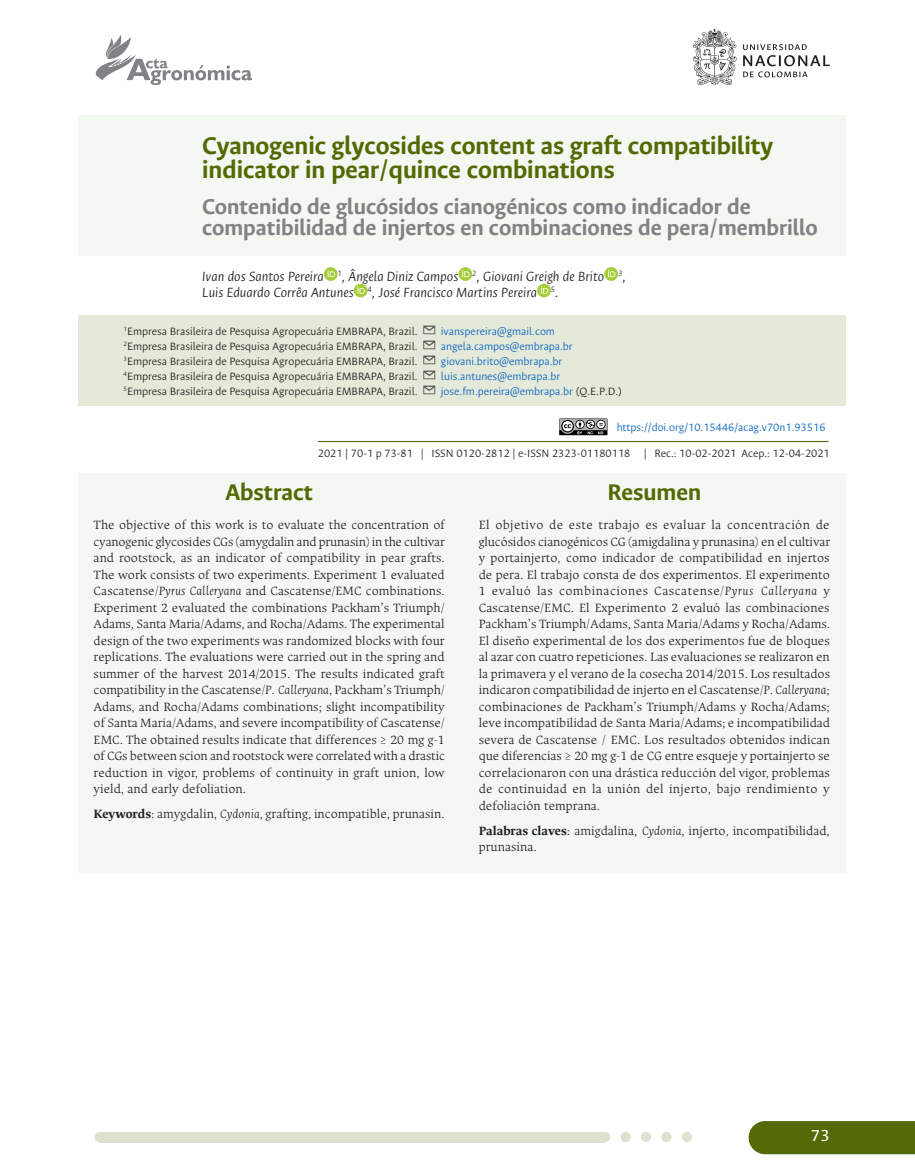
<style>
.page{position:relative;width:915px;height:1170px;background:#fff}
.page>*{position:absolute;margin:0;border:0;box-sizing:border-box;transform-origin:0 0}
.Titulo{font:700 27px/24px "Ancizar Sans";color:#536903}
.Subtitulo{font:700 25.5px "Ancizar Sans";color:#536903}
.Titulo_gris{font:700 24px/21px "Ancizar Sans";color:#808285}
.t1{font:18px "Ancizar Sans";color:#fff}
.credito_ok{font:italic 300 15px/16.5px "Ancizar Sans";color:#231f20}
.Resumen{font:300 13.5px/16.5px "Ancizar Serif";color:#231f20;text-align:justify}
.Credito_llamada{font:300 12px "Ancizar Sans";color:#231f20}
.Credito_llamada-2{font:300 12px "Ancizar Sans";color:#0563c1}
.ISSN{font:300 12px "Ancizar Sans";color:#231f20}
.Rec{font:300 12px "Ancizar Sans";color:#231f20}
.s1{color:#231f20}
.s2{font-style:italic}
.s3{font-weight:700}
</style>
<div class="page">
<div style="left:748px;top:1121px;width:166px;height:33px;background:#536903"></div>
<div style="left:99px;top:1131px;width:506px;height:10px;background:#dde1cd"></div>
<div style="left:620px;top:1131px;width:10px;height:10px;background:#dde1cd;border-radius:50%"></div>
<div style="left:661px;top:1131px;width:10px;height:10px;background:#dde1cd;border-radius:50%"></div>
<div style="left:640px;top:1131px;width:11px;height:10px;background:#dde1cd;border-radius:50%"></div>
<div style="left:681px;top:1131px;width:10px;height:10px;background:#dde1cd;border-radius:50%"></div>
<div style="left:600px;top:1131px;width:10px;height:10px;background:#dde1cd;border-radius:50%"></div>
<div style="left:94px;top:1131px;width:11px;height:10px;background:#dde1cd;border-radius:50%"></div>
<div style="left:78px;top:115px;width:767px;height:140px;background:#f3f9f2"></div>
<div style="left:78px;top:473px;width:767px;height:399px;background:#f3f9f2"></div>
<div style="left:78px;top:315px;width:767px;height:91px;background:#e5e9d9"></div>
<hr style="left:318px;top:441px;width:510px;height:1px;background:#536903">
<svg style="left:559px;top:418px;width:48px;height:17px"></svg>
<svg style="left:324px;top:267px;width:13px;height:14px"></svg>
<svg style="left:458px;top:267px;width:14px;height:14px"></svg>
<svg style="left:604px;top:267px;width:14px;height:14px"></svg>
<svg style="left:353px;top:284px;width:14px;height:13px"></svg>
<svg style="left:537px;top:284px;width:13px;height:13px"></svg>
<svg style="left:423px;top:325px;width:12px;height:9px"></svg>
<svg style="left:423px;top:340px;width:12px;height:9px"></svg>
<svg style="left:423px;top:355px;width:12px;height:9px"></svg>
<svg style="left:423px;top:370px;width:12px;height:9px"></svg>
<svg style="left:423px;top:385px;width:12px;height:9px"></svg>
<svg style="left:743px;top:44px;width:86px;height:33px"></svg>
<svg style="left:692px;top:29px;width:44px;height:56px"></svg>
<svg style="left:95px;top:35px;width:157px;height:50px"></svg>
<p class="Titulo" style="left:202px;top:134px;width:572px">Cyanogenic glycosides content as graft compatibility indicator in pear/quince combinations</p>
<p class="Titulo_gris" style="left:202px;top:196px;width:617px">Contenido de glucósidos cianogénicos como indicador de compatibilidad de injertos en combinaciones de pera/membrillo</p>
<p class="credito_ok" style="left:202px;top:268px;width:425px">Ivan dos Santos Pereira <sup>1</sup>, Ângela Diniz Campos <sup>2</sup>, Giovani Greigh de Brito <sup>3</sup>,<br>Luis Eduardo Corrêa Antunes <sup>4</sup>, José Francisco Martins Pereira <sup>5</sup>.</p>
<p class="Credito_llamada" style="left:123px;top:324px;width:295px"><sup>1</sup>Empresa Brasileira de Pesquisa Agropecuária EMBRAPA, Brazil.</p>
<p class="Credito_llamada-2" style="left:441px;top:324px;width:115px">ivanspereira@gmail.com</p>
<p class="Credito_llamada" style="left:123px;top:339px;width:295px"><sup>2</sup>Empresa Brasileira de Pesquisa Agropecuária EMBRAPA, Brazil.</p>
<p class="Credito_llamada-2" style="left:441px;top:339px;width:133px">angela.campos@embrapa.br</p>
<p class="Credito_llamada" style="left:123px;top:354px;width:295px"><sup>3</sup>Empresa Brasileira de Pesquisa Agropecuária EMBRAPA, Brazil.</p>
<p class="Credito_llamada-2" style="left:441px;top:354px;width:123px">giovani.brito@embrapa.br</p>
<p class="Credito_llamada" style="left:123px;top:369px;width:295px"><sup>4</sup>Empresa Brasileira de Pesquisa Agropecuária EMBRAPA, Brazil.</p>
<p class="Credito_llamada-2" style="left:441px;top:369px;width:121px">luis.antunes@embrapa.br</p>
<p class="Credito_llamada" style="left:123px;top:384px;width:295px"><sup>5</sup>Empresa Brasileira de Pesquisa Agropecuária EMBRAPA, Brazil.</p>
<p class="Credito_llamada-2" style="left:441px;top:384px;width:182px">jose.fm.pereira@embrapa.br <span class="s1">(Q.E.P.D.)</span></p>
<p class="Credito_llamada-2" style="left:616px;top:420px;width:210px">https://doi.org/10.15446/acag.v70n1.93516</p>
<p class="ISSN" style="left:318px;top:446px;width:314px">2021 | 70-1 p 73-81 | ISSN 0120-2812 | e-ISSN 2323-01180118</p>
<p class="Rec" style="left:643px;top:446px;width:187px">| Rec.: 10-02-2021 Acep.: 12-04-2021</p>
<p class="Subtitulo" style="left:225px;top:478px;width:89px">Abstract</p>
<p class="Resumen" style="left:94px;top:516px;width:353px">The objective of this work is to evaluate the concentration of cyanogenic glycosides CGs (amygdalin and prunasin) in the cultivar and rootstock, as an indicator of compatibility in pear grafts.<br>The work consists of two experiments. Experiment 1 evaluated Cascatense/<span class="s2">Pyrus Calleryana</span> and Cascatense/EMC combinations.<br>Experiment 2 evaluated the combinations Packham’s Triumph/ Adams, Santa Maria/Adams, and Rocha/Adams. The experimental design of the two experiments was randomized blocks with four replications. The evaluations were carried out in the spring and summer of the harvest 2014/2015. The results indicated graft compatibility in the Cascatense/<span class="s2">P. Calleryana</span>, Packham’s Triumph/ Adams, and Rocha/Adams combinations; slight incompatibility of Santa Maria/Adams, and severe incompatibility of Cascatense/ EMC. The obtained results indicate that differences ≥ 20 mg g-1 of CGs between scion and rootstock were correlated with a drastic reduction in vigor, problems of continuity in graft union, low yield, and early defoliation.</p>
<p class="Resumen" style="left:94px;top:805px;width:352px"><span class="s3">Keywords</span>: amygdalin, <span class="s2">Cydonia</span>, grafting, incompatible, prunasin.</p>
<p class="Subtitulo" style="left:607px;top:478px;width:95px">Resumen</p>
<p class="Resumen" style="left:478px;top:516px;width:353px">El objetivo de este trabajo es evaluar la concentración de glucósidos cianogénicos CG (amigdalina y prunasina) en el cultivar y portainjerto, como indicador de compatibilidad en injertos de pera. El trabajo consta de dos experimentos. El experimento 1 evaluó las combinaciones Cascatense/<span class="s2">Pyrus Calleryana</span> y Cascatense/EMC. El Experimento 2 evaluó las combinaciones Packham’s Triumph/Adams, Santa Maria/Adams y Rocha/Adams.<br>El diseño experimental de los dos experimentos fue de bloques al azar con cuatro repeticiones. Las evaluaciones se realizaron en la primavera y el verano de la cosecha 2014/2015. Los resultados indicaron compatibilidad de injerto en el Cascatense/<span class="s2">P. Calleryana</span>; combinaciones de Packham’s Triumph/Adams y Rocha/Adams; leve incompatibilidad de Santa Maria/Adams; e incompatibilidad severa de Cascatense / EMC. Los resultados obtenidos indican que diferencias ≥ 20 mg g-1 de CG entre esqueje y portainjerto se correlacionaron con una drástica reducción del vigor, problemas de continuidad en la unión del injerto, bajo rendimiento y defoliación temprana.</p>
<p class="Resumen" style="left:478px;top:822px;width:352px"><span class="s3">Palabras claves</span>: amigdalina, <span class="s2">Cydonia</span>, injerto, incompatibilidad, prunasina.</p>
<h3 class="t1" style="left:810px;top:1125px;width:20px">73</h3>
</div>
